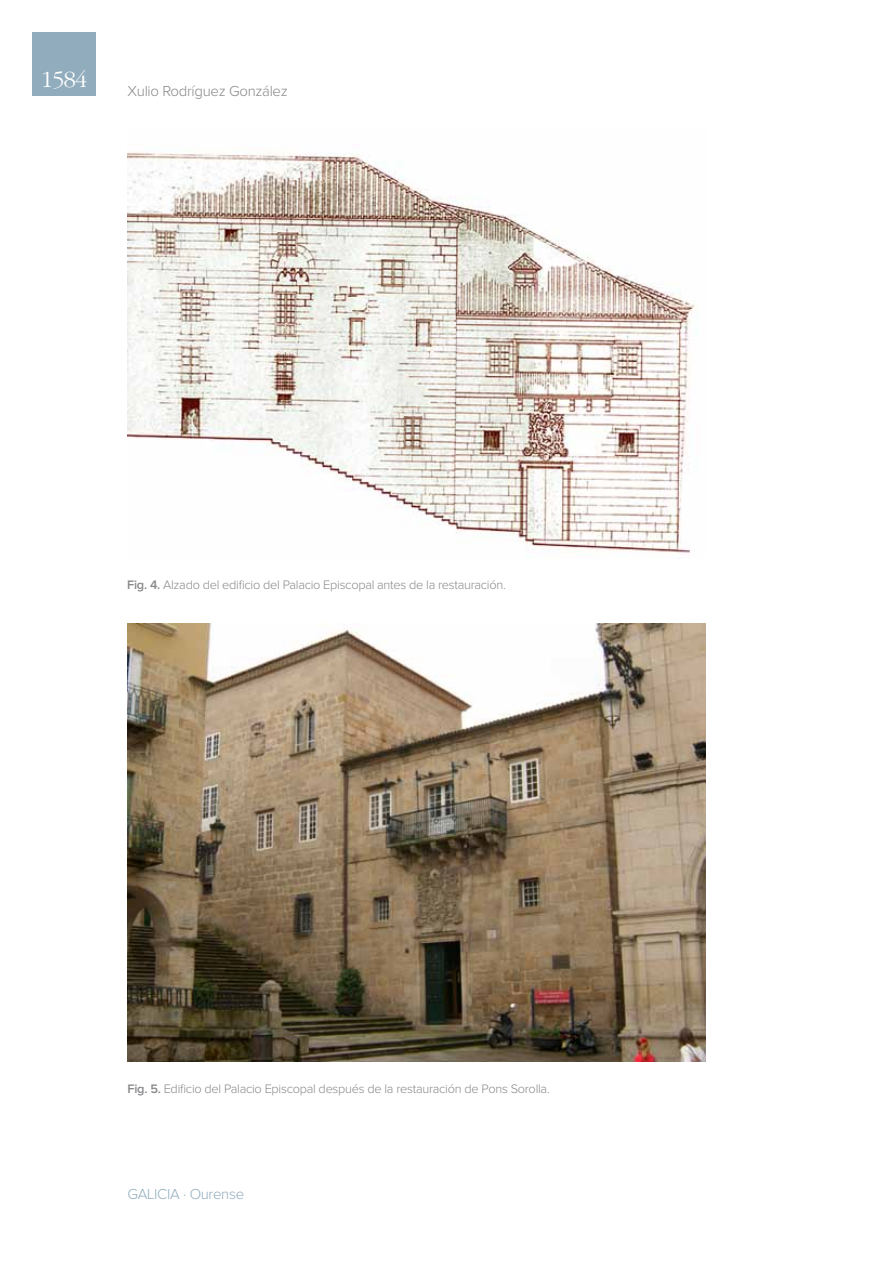
<style>
.page{position:relative;width:893px;height:1263px;background:#fff}
.page>*{position:absolute;margin:0;border:0;box-sizing:border-box;transform-origin:0 0}
.t1{font:300 24px "ITC Garamond Std";color:#fff}
.t2{font:300 15px "Proxima Nova";letter-spacing:-.02em;color:#87888a}
.t3{font:300 15px "Proxima Nova";letter-spacing:-.02em;color:#91acbc}
.t4{font:300 12.75px "Proxima Nova";letter-spacing:-.02em;color:#87888a}
.s1{font-weight:600}
</style>
<div class="page">
<div style="left:32px;top:32px;width:64px;height:64px;background:#91acbc"></div>
<img style="left:128px;top:152px;width:570px;height:402px">
<img style="left:128px;top:623px;width:577px;height:438px">
<h1 class="t1" style="left:41px;top:67px;width:47px">1584</h1>
<p class="t2" style="left:128px;top:84px;width:162px">Xulio Rodríguez González</p>
<p class="t4" style="left:127px;top:579px;width:380px"><span class="s1">Fig. 4.</span> Alzado del edificio del Palacio Episcopal antes de la restauración.</p>
<p class="t4" style="left:128px;top:1082px;width:424px"><span class="s1">Fig. 5.</span> Edificio del Palacio Episcopal después de la restauración de Pons Sorolla.</p>
<p class="t3" style="left:128px;top:1187px;width:118px">GALICIA · Ourense</p>
</div>
